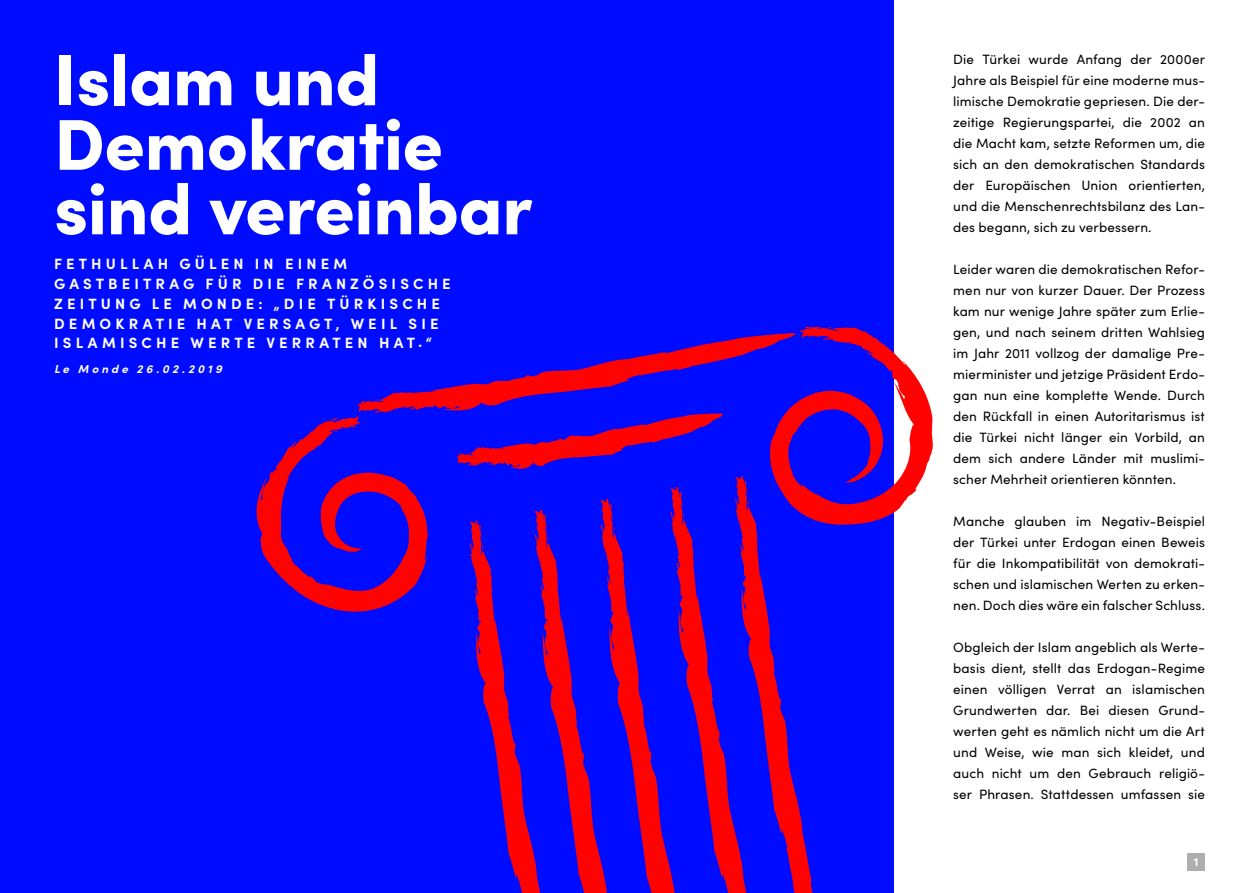
<style>
.page{position:relative;width:1259px;height:893px;background:#fff}
.page>*{position:absolute;margin:0;border:0;box-sizing:border-box;transform-origin:0 0}
.t1{font:900 72px/64.5px "Sofia Pro";letter-spacing:-.01em;color:#fff}
.t2{font:700 14.85px/19.8px "Sofia Pro";letter-spacing:.28em;color:#fff}
.t3{font:13.5px/21px "Sofia Pro";letter-spacing:.01em;color:#000;text-align:justify}
.t4{font:700 12px "Sofia Pro";color:#fff}
.t5{font:italic 700 11.55px "Sofia Pro";letter-spacing:.265em;color:#fff}
</style>
<div class="page">
<div style="left:0;top:0;width:893px;height:893px;background:#000cff"></div>
<svg style="left:256px;top:325px;width:677px;height:568px"></svg>
<div style="left:1187px;top:853px;width:18px;height:17px;background:#aeaeaf"></div>
<h1 class="t1" style="left:54px;top:41px;width:480px">Islam und<br>Demokratie sind vereinbar</h1>
<p class="t2" style="left:54px;top:253px;width:398px">FETHULLAH GÜLEN IN EINEM<br>GASTBEITRAG FÜR DIE FRANZÖSISCHE<br>ZEITUNG LE MONDE: „DIE TÜRKISCHE<br>DEMOKRATIE HAT VERSAGT, WEIL SIE<br>ISLAMISCHE WERTE VERRATEN HAT.“</p>
<p class="t5" style="left:54px;top:360px;width:170px">Le Monde 26.02.2019</p>
<p class="t3" style="left:953px;top:48px;width:253px">Die Türkei wurde Anfang der 2000er Jahre als Beispiel für eine moderne mus&shy;limische Demokratie gepriesen. Die der&shy;zeitige Regierungspartei, die 2002 an die Macht kam, setzte Reformen um, die sich an den demokratischen Standards der Europäischen Union orientierten, und die Menschenrechtsbilanz des Lan&shy;des begann, sich zu verbessern.</p>
<p class="t3" style="left:953px;top:258px;width:253px">Leider waren die demokratischen Refor&shy;men nur von kurzer Dauer. Der Prozess kam nur wenige Jahre später zum Erlie&shy;gen, und nach seinem dritten Wahlsieg im Jahr 2011 vollzog der damalige Pre&shy;mierminister und jetzige Präsident Erdo&shy;gan nun eine komplette Wende. Durch den Rückfall in einen Autoritarismus ist die Türkei nicht länger ein Vorbild, an dem sich andere Länder mit muslimi&shy;scher Mehrheit orientieren könnten.</p>
<p class="t3" style="left:953px;top:510px;width:253px">Manche glauben im Negativ-Beispiel der Türkei unter Erdogan einen Beweis für die Inkompatibilität von demokrati&shy;schen und islamischen Werten zu erken&shy;nen. Doch dies wäre ein falscher Schluss.</p>
<p class="t3" style="left:953px;top:636px;width:253px">Obgleich der Islam angeblich als Werte&shy;basis dient, stellt das Erdogan-Regime einen völligen Verrat an islamischen Grundwerten dar. Bei diesen Grund&shy;werten geht es nämlich nicht um die Art und Weise, wie man sich kleidet, und auch nicht um den Gebrauch religiö&shy;ser Phrasen. Stattdessen umfassen sie</p>
<p class="t4" style="left:1193px;top:853px;width:6px">1</p>
</div>
